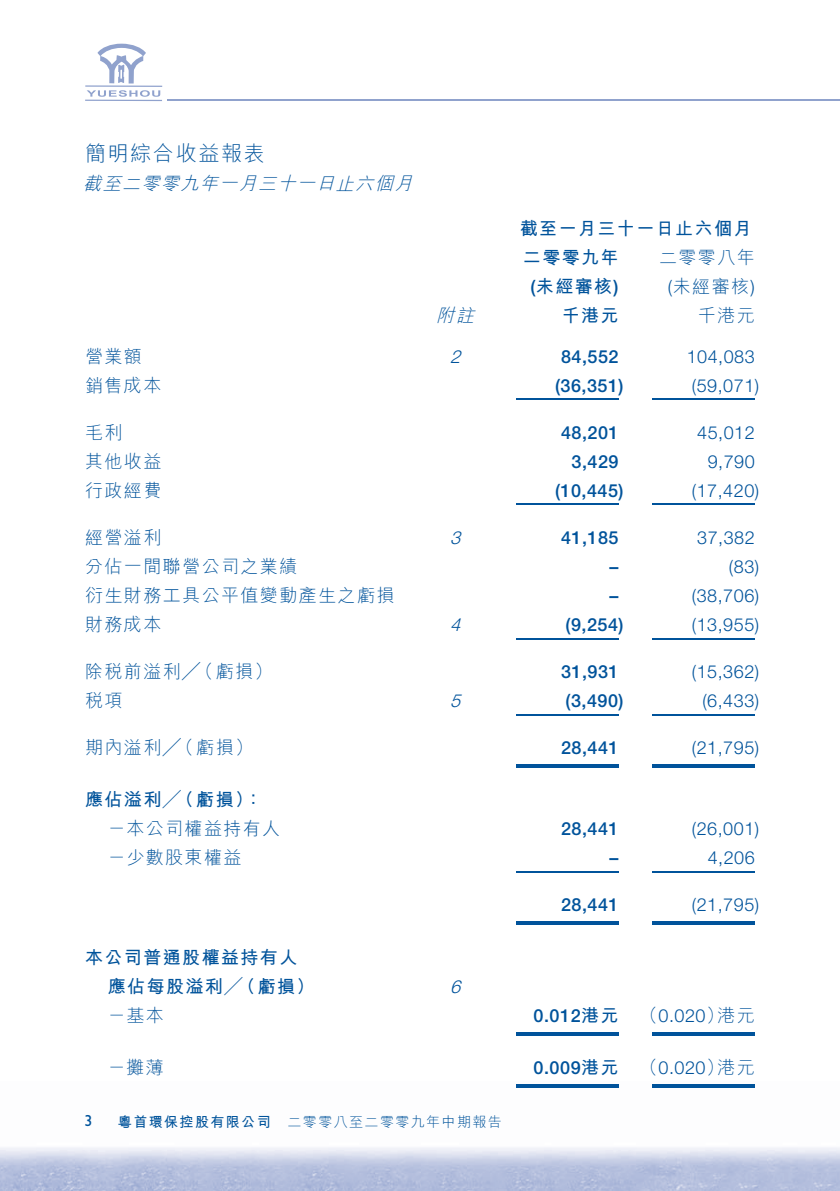
<style>
.page{position:relative;width:840px;height:1191px;background:#fff}
.page>*{position:absolute;margin:0;border:0;box-sizing:border-box;transform-origin:0 0}
.t1{font:21px "M Hei HK Light B5 pc H";letter-spacing:.08em;color:#00539b}
.t2{font:500 18px "Helvetica Neue LT Std";letter-spacing:.03em;color:#00539b}
.t3{font:18px "M Hei HK Light B5 pc H";letter-spacing:.08em;color:#00539b}
.t4{font:300 18px "Helvetica Neue LT Std";letter-spacing:.03em;color:#00539b}
.t5{font:18px/29px "M Hei HK Bold B5 pc H";letter-spacing:.08em;color:#00539b}
.t6{font:italic 18px "M Hei HK Light B5 pc H";color:#00539b}
.t7{font:italic 300 18px "Helvetica Neue LT Std";color:#00539b}
.t8{font:16px "Gill Sans Std";color:#00539b}
.t9{font:14px "M Hei HK Light B5 pc H";letter-spacing:.1em;color:#00539b}
.s1{font-family:"Helvetica Neue LT Std";font-weight:500}
.s2{font-family:"Helvetica Neue LT Std";font-weight:300}
.s3{font-family:"M Hei HK Bold B5 pc H";font-weight:400}
.s4{font-family:"M Hei HK Light B5 pc H";font-weight:400}
.s5{font-weight:300}
.s6{font-family:"M Hei HK Bold B5 pc H"}
</style>
<div class="page">
<img style="left:0;top:1084px;width:839px;height:107px">
<hr style="left:85px;top:85px;width:77px;height:2px;background:#90a2cd">
<hr style="left:85px;top:100px;width:77px;height:1px;background:#90a2cd">
<svg style="left:97px;top:44px;width:49px;height:39px"></svg>
<svg style="left:87px;top:90px;width:73px;height:7px"></svg>
<hr style="left:167px;top:100px;width:672px;height:1px;background:#90a2cd">
<hr style="left:516px;top:399px;width:102px;height:1px;background:#00539b">
<hr style="left:652px;top:399px;width:102px;height:1px;background:#00539b">
<hr style="left:516px;top:504px;width:102px;height:1px;background:#00539b">
<hr style="left:652px;top:504px;width:102px;height:1px;background:#00539b">
<hr style="left:516px;top:638px;width:102px;height:1px;background:#00539b">
<hr style="left:652px;top:638px;width:102px;height:1px;background:#00539b">
<hr style="left:516px;top:714px;width:102px;height:1px;background:#00539b">
<hr style="left:652px;top:714px;width:102px;height:1px;background:#00539b">
<hr style="left:516px;top:764px;width:102px;height:3px;background:#00539b">
<hr style="left:652px;top:764px;width:102px;height:3px;background:#00539b">
<hr style="left:516px;top:871px;width:102px;height:1px;background:#00539b">
<hr style="left:652px;top:871px;width:102px;height:1px;background:#00539b">
<hr style="left:516px;top:921px;width:102px;height:3px;background:#00539b">
<hr style="left:652px;top:921px;width:102px;height:3px;background:#00539b">
<hr style="left:516px;top:1032px;width:102px;height:3px;background:#00539b">
<hr style="left:652px;top:1032px;width:102px;height:3px;background:#00539b">
<hr style="left:516px;top:1084px;width:102px;height:3px;background:#00539b">
<hr style="left:652px;top:1084px;width:102px;height:3px;background:#00539b">
<p class="t1" style="left:85px;top:145px;width:181px">簡明綜合收益報表</p>
<p class="t6" style="left:83px;top:176px;width:335px">截至二零零九年一月三十一日止六個月</p>
<p class="t5" style="left:519px;top:216px;width:233px">截至一月三十一日止六個月二零零九年</p>
<p class="t3" style="left:658px;top:250px;width:97px">二零零八年</p>
<p class="t5" style="left:530px;top:274px;width:90px"><span class="s1">(</span>未經審核<span class="s1">)</span></p>
<p class="t3" style="left:667px;top:279px;width:88px"><span class="s2">(</span>未經審核<span class="s2">)</span></p>
<p class="t6" style="left:436px;top:308px;width:44px">附註</p>
<p class="t5" style="left:561px;top:303px;width:58px">千港元</p>
<p class="t3" style="left:697px;top:308px;width:58px">千港元</p>
<p class="t3" style="left:85px;top:349px;width:58px">營業額</p>
<p class="t7" style="left:450px;top:350px;width:16px">2</p>
<p class="t2" style="left:560px;top:346px;width:59px">84,552</p>
<p class="t4" style="left:686px;top:350px;width:70px">104,083</p>
<p class="t3" style="left:85px;top:378px;width:78px">銷售成本</p>
<p class="t2" style="left:554px;top:375px;width:70px">(36,351)</p>
<p class="t4" style="left:691px;top:379px;width:69px">(59,071)</p>
<p class="t3" style="left:85px;top:425px;width:39px">毛利</p>
<p class="t2" style="left:560px;top:422px;width:59px">48,201</p>
<p class="t4" style="left:696px;top:426px;width:59px">45,012</p>
<p class="t3" style="left:85px;top:454px;width:78px">其他收益</p>
<p class="t2" style="left:571px;top:451px;width:49px">3,429</p>
<p class="t4" style="left:707px;top:455px;width:49px">9,790</p>
<p class="t3" style="left:85px;top:483px;width:78px">行政經費</p>
<p class="t2" style="left:554px;top:480px;width:70px">(10,445)</p>
<p class="t4" style="left:691px;top:484px;width:69px">(17,420)</p>
<p class="t3" style="left:85px;top:530px;width:78px">經營溢利</p>
<p class="t7" style="left:450px;top:531px;width:16px">3</p>
<p class="t2" style="left:560px;top:527px;width:59px">41,185</p>
<p class="t4" style="left:696px;top:531px;width:59px">37,382</p>
<p class="t3" style="left:85px;top:559px;width:214px">分佔一間聯營公司之業績</p>
<p class="t2" style="left:609px;top:556px;width:10px">–</p>
<p class="t4" style="left:728px;top:560px;width:32px">(83)</p>
<p class="t3" style="left:85px;top:588px;width:311px">衍生財務工具公平值變動產生之虧損</p>
<p class="t2" style="left:609px;top:585px;width:10px">–</p>
<p class="t4" style="left:691px;top:589px;width:69px">(38,706)</p>
<p class="t3" style="left:85px;top:617px;width:78px">財務成本</p>
<p class="t7" style="left:450px;top:618px;width:16px">4</p>
<p class="t2" style="left:565px;top:614px;width:60px">(9,254)</p>
<p class="t4" style="left:691px;top:618px;width:69px">(13,955)</p>
<p class="t3" style="left:85px;top:664px;width:189px">除稅前溢利╱（虧損）</p>
<p class="t2" style="left:560px;top:661px;width:59px">31,931</p>
<p class="t4" style="left:691px;top:665px;width:69px">(15,362)</p>
<p class="t3" style="left:85px;top:693px;width:39px">稅項</p>
<p class="t7" style="left:450px;top:694px;width:16px">5</p>
<p class="t2" style="left:565px;top:690px;width:60px">(3,490)</p>
<p class="t4" style="left:702px;top:694px;width:58px">(6,433)</p>
<p class="t3" style="left:85px;top:740px;width:169px">期內溢利╱（虧損）</p>
<p class="t2" style="left:560px;top:737px;width:59px">28,441</p>
<p class="t4" style="left:691px;top:741px;width:69px">(21,795)</p>
<p class="t5" style="left:85px;top:787px;width:179px">應佔溢利╱（虧損）：</p>
<p class="t3" style="left:108px;top:821px;width:174px">－本公司權益持有人</p>
<p class="t2" style="left:560px;top:818px;width:59px">28,441</p>
<p class="t4" style="left:691px;top:822px;width:69px">(26,001)</p>
<p class="t3" style="left:108px;top:850px;width:135px">－少數股東權益</p>
<p class="t2" style="left:609px;top:847px;width:10px">–</p>
<p class="t4" style="left:707px;top:851px;width:49px">4,206</p>
<p class="t2" style="left:560px;top:894px;width:59px">28,441</p>
<p class="t4" style="left:691px;top:898px;width:69px">(21,795)</p>
<p class="t5" style="left:108px;top:944px;width:208px;text-indent:-23px">本公司普通股權益持有人應佔每股溢利╱（虧損）</p>
<p class="t7" style="left:450px;top:979px;width:16px">6</p>
<p class="t3" style="left:108px;top:1008px;width:57px">－基本</p>
<p class="t2" style="left:533px;top:1004px;width:223px">0.012<span class="s3">港元</span> <span class="s4">（</span><span class="s5">0.020</span><span class="s4">）港元</span></p>
<p class="t3" style="left:108px;top:1060px;width:57px">－攤薄</p>
<p class="t2" style="left:533px;top:1057px;width:223px">0.009<span class="s3">港元</span> <span class="s4">（</span><span class="s5">0.020</span><span class="s4">）港元</span></p>
<p class="t8" style="left:84px;top:1111px;width:9px">3</p>
<p class="t9" style="left:118px;top:1116px;width:385px"><span class="s6">粵首環保控股有限公司</span> 二零零八至二零零九年中期報告</p>
</div>
